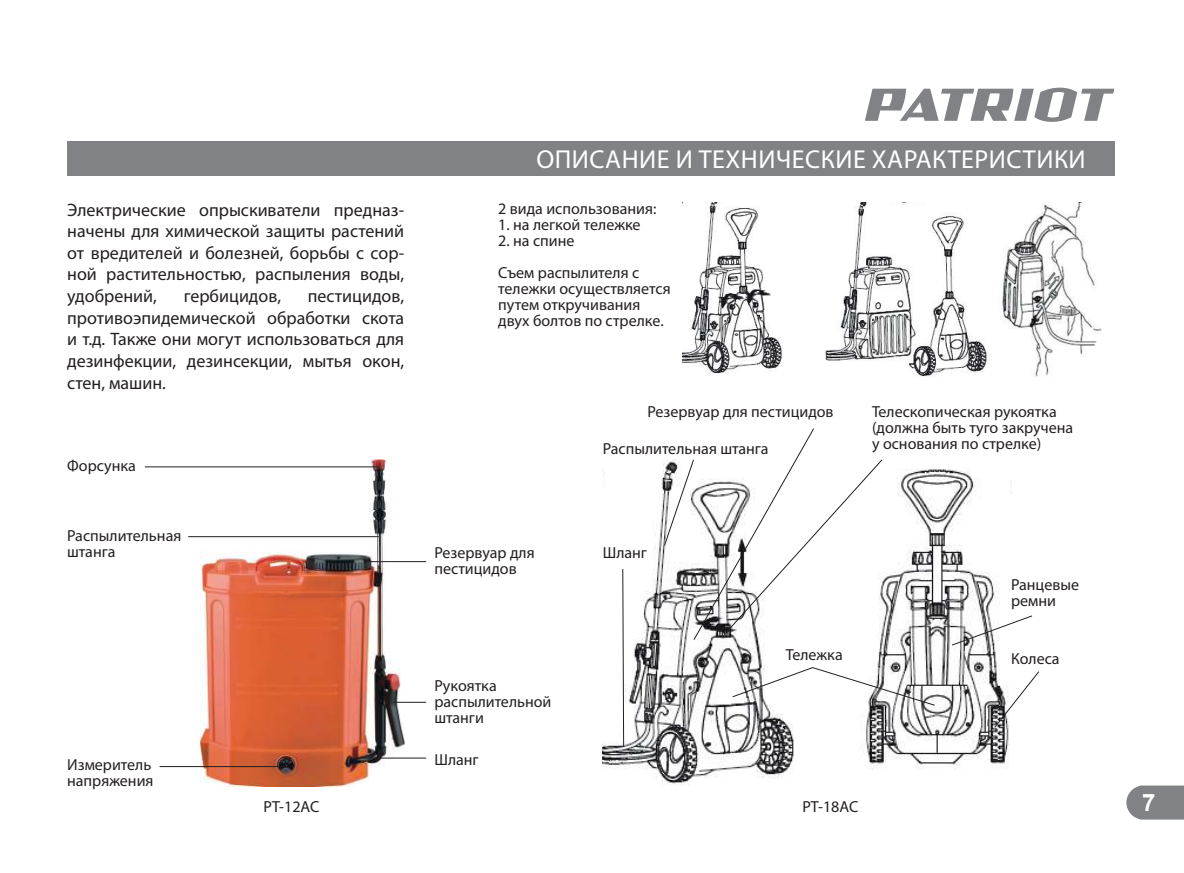
<style>
.page{position:relative;width:1184px;height:873px;background:#fff}
.page>*{position:absolute;margin:0;border:0;box-sizing:border-box;transform-origin:0 0}
.t1{font:26px "Myriad Pro";letter-spacing:.02em;color:#fff}
.t2{font:700 24px "Arial";color:#fff}
.t3{font:18px/21.6px "Myriad Pro";color:#231f20;text-align:justify}
.t4{font:16px/16px "Myriad Pro";color:#231f20}
</style>
<div class="page">
<div style="left:67px;top:141px;width:1047px;height:34px;background:#808285"></div>
<svg style="left:1126px;top:785px;width:57px;height:34px;background:#8a8c8f"></svg>
<svg style="left:865px;top:88px;width:249px;height:34px"></svg>
<img style="left:200px;top:459px;width:204px;height:326px">
<hr style="left:145px;top:466px;width:234px;height:1px;background:#231f20">
<hr style="left:188px;top:536px;width:191px;height:1px;background:#231f20">
<hr style="left:159px;top:765px;width:128px;height:1px;background:#231f20">
<hr style="left:363px;top:757px;width:63px;height:1px;background:#231f20">
<hr style="left:393px;top:701px;width:33px;height:1px;background:#231f20">
<hr style="left:367px;top:561px;width:59px;height:1px;background:#231f20">
<img style="left:602px;top:469px;width:407px;height:316px">
<svg style="left:621px;top:568px;width:3px;height:179px"></svg>
<svg style="left:950px;top:614px;width:83px;height:32px"></svg>
<svg style="left:993px;top:670px;width:46px;height:58px"></svg>
<svg style="left:731px;top:666px;width:205px;height:40px"></svg>
<svg style="left:663px;top:428px;width:220px;height:213px"></svg>
<img style="left:682px;top:202px;width:420px;height:175px">
<p class="t3" style="left:67px;top:199px;width:338px">Электрические опрыскиватели предназ&shy;начены для химической защиты растений от вредителей и болезней, борьбы с сор&shy;ной растительностью, распыления воды, удобрений,</p>
<p class="t3" style="left:184px;top:286px;width:99px">гербицидов,</p>
<p class="t3" style="left:67px;top:286px;width:338px;text-indent:241px">пестицидов, противоэпидемической обработки скота и т.д. Также они могут использоваться для дезинфекции, дезинсекции, мытья окон, стен, машин.</p>
<p class="t4" style="left:67px;top:458px;width:70px">Форсунка</p>
<p class="t4" style="left:67px;top:528px;width:116px">Распылительная штанга</p>
<p class="t4" style="left:67px;top:757px;width:88px">Измеритель напряжения</p>
<h1 class="t1" style="left:536px;top:147px;width:551px">ОПИСАНИЕ И ТЕХНИЧЕСКИЕ ХАРАКТЕРИСТИКИ</h1>
<p class="t4" style="left:498px;top:201px;width:159px">2 вида использования:</p>
<p class="t4" style="left:498px;top:217px;width:144px">1. на легкой тележке</p>
<p class="t4" style="left:498px;top:225px;width:142px;line-height:32px">2. на спине<br>Съем распылителя с</p>
<p class="t4" style="left:498px;top:281px;width:174px">тележки осуществляется путем откручивания двух болтов по стрелке.</p>
<p class="t4" style="left:647px;top:403px;width:188px">Резервуар для пестицидов</p>
<p class="t4" style="left:602px;top:440px;width:167px">Распылительная штанга</p>
<p class="t4" style="left:872px;top:403px;width:203px">Телескопическая рукоятка (должна быть туго закручена у основания по стрелке)</p>
<p class="t4" style="left:434px;top:544px;width:102px">Резервуар для пестицидов</p>
<p class="t4" style="left:434px;top:677px;width:119px">Рукоятка распылительной штанги</p>
<p class="t4" style="left:434px;top:751px;width:46px">Шланг</p>
<p class="t4" style="left:602px;top:545px;width:46px">Шланг</p>
<p class="t4" style="left:785px;top:647px;width:58px">Тележка</p>
<p class="t4" style="left:1011px;top:576px;width:69px">Ранцевые ремни</p>
<p class="t4" style="left:1011px;top:651px;width:50px">Колеса</p>
<p class="t4" style="left:263px;top:798px;width:57px">PT-12AC</p>
<p class="t4" style="left:802px;top:798px;width:57px">PT-18AC</p>
<h2 class="t2" style="left:1142px;top:788px;width:15px">7</h2>
</div>
